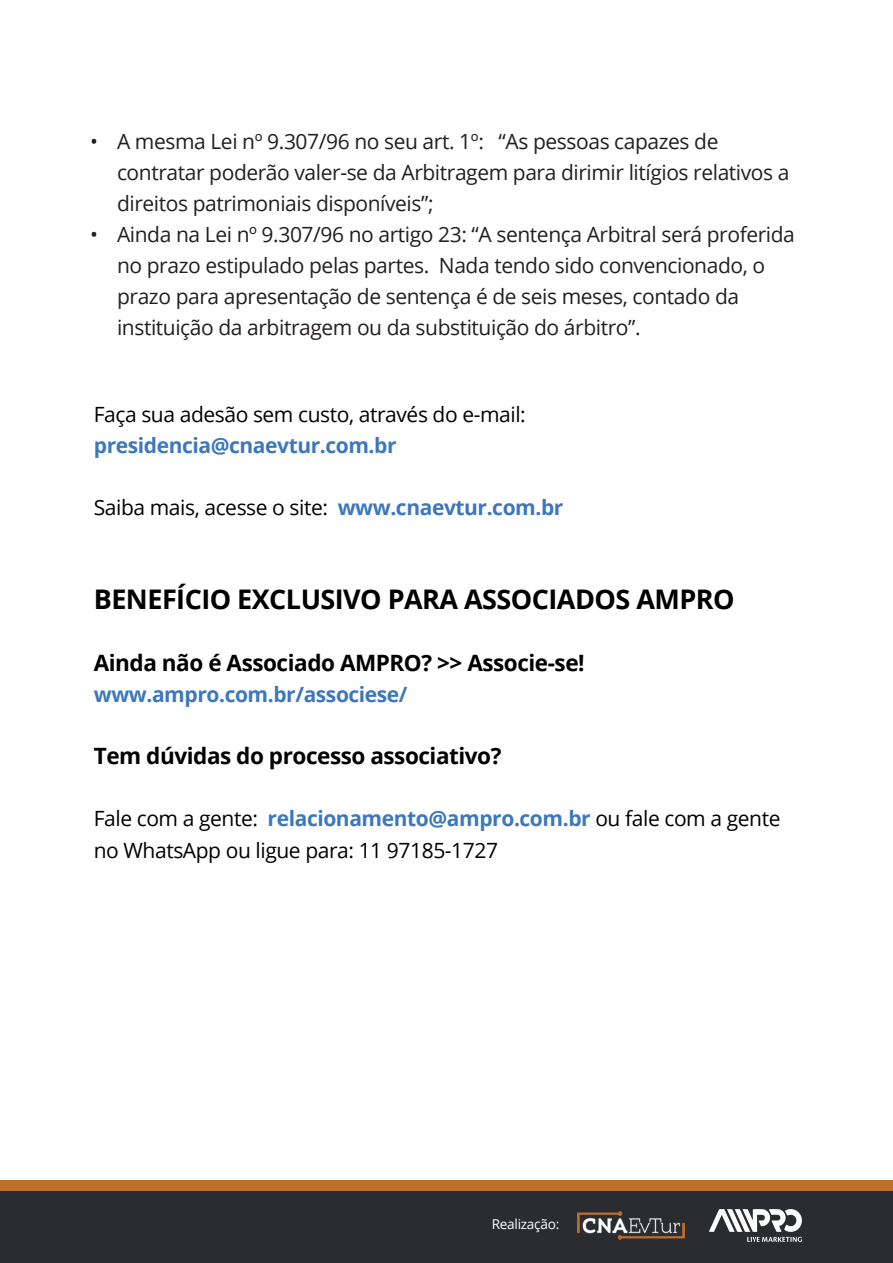
<style>
.page{position:relative;width:893px;height:1263px;background:#fff}
.page>*{position:absolute;margin:0;border:0;box-sizing:border-box;transform-origin:0 0}
.t1{font:700 27px "Open Sans";letter-spacing:-.02em;color:#000001}
.t2{font:700 22.5px "Open Sans";letter-spacing:-.02em;color:#000001}
.t3{font:21px/31px "Open Sans";letter-spacing:-.02em;color:#231f20}
.t4{font:21px/31px "Open Sans";letter-spacing:-.02em;color:#000001}
.t5{font:700 21px "Open Sans";letter-spacing:-.02em;color:#3d77bc}
.t6{font:13.65px "Open Sans";letter-spacing:-.02em;color:#fff}
.s1{font-weight:700;color:#3d77bc}
</style>
<div class="page">
<div style="left:0;top:1180px;width:892px;height:11px;background:#be702b"></div>
<div style="left:0;top:1191px;width:892px;height:72px;background:#2a2c30"></div>
<img style="left:578px;top:1212px;width:106px;height:27px">
<img style="left:709px;top:1210px;width:92px;height:31px">
<p class="t3" style="left:90px;top:125px;width:9px">•</p>
<p class="t3" style="left:90px;top:218px;width:9px">•</p>
<p class="t3" style="left:117px;top:125px;width:679px">A mesma Lei nº 9.307/96 no seu art. 1º: “As pessoas capazes de contratar poderão valer-se da Arbitragem para dirimir litígios relativos a direitos patrimoniais disponíveis”;<br>Ainda na Lei nº 9.307/96 no artigo 23: “A sentença Arbitral será proferida no prazo estipulado pelas partes. Nada tendo sido convencionado, o prazo para apresentação de sentença é de seis meses, contado da instituição da arbitragem ou da substituição do árbitro”.</p>
<p class="t4" style="left:94px;top:398px;width:433px">Faça sua adesão sem custo, através do e-mail:</p>
<p class="t5" style="left:94px;top:431px;width:304px">presidencia@cnaevtur.com.br</p>
<p class="t4" style="left:94px;top:492px;width:471px">Saiba mais, acesse o site: <span class="s1">www.cnaevtur.com.br</span></p>
<p class="t1" style="left:94px;top:580px;width:642px">BENEFÍCIO EXCLUSIVO PARA ASSOCIADOS AMPRO</p>
<p class="t2" style="left:94px;top:647px;width:492px">Ainda não é Associado AMPRO? &gt;&gt; Associe-se!</p>
<p class="t5" style="left:94px;top:680px;width:315px">www.ampro.com.br/associese/</p>
<p class="t2" style="left:94px;top:740px;width:409px">Tem dúvidas do processo associativo?</p>
<p class="t4" style="left:94px;top:803px;width:688px">Fale com a gente: <span class="s1">relacionamento@ampro.com.br</span> ou fale com a gente no WhatsApp ou ligue para: 11 97185-1727</p>
<p class="t6" style="left:492px;top:1215px;width:69px">Realização:</p>
</div>
